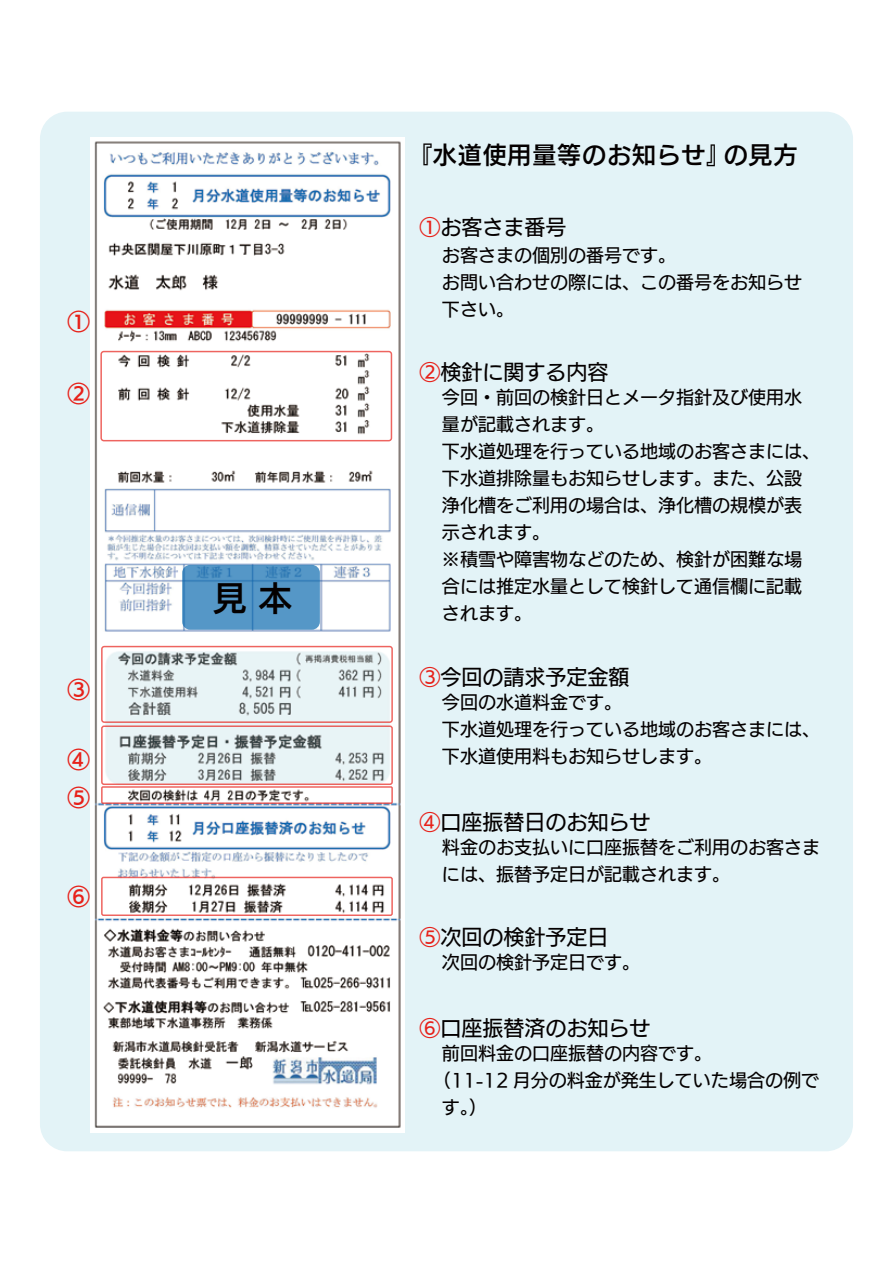
<style>
.page{position:relative;width:893px;height:1263px;background:#fff}
.page>*{position:absolute;margin:0;border:0;box-sizing:border-box;transform-origin:0 0}
.t1{font:33.75px "UD Kakugo Large Pr 6 N DB";color:#040000}
.t2{font:24px "UD Kakugo Large Pr 6 N DB";letter-spacing:.035em;color:#040000}
.t3{font:22.5px/37.5px "UD Kakugo Large Pr 6 N DB";color:#e7211a}
.t4{font:21px "UD Kakugo Large Pr 6 N M";color:#040000}
.t5{font:18px/27px "UD Kakugo Large Pr 6 N M";color:#040000}
.s1{color:#e7211a}
</style>
<div class="page">
<div style="left:40px;top:112px;width:813px;height:1039px;background:#e3f3f7;border-radius:27px"></div>
<img style="left:91px;top:137px;width:313px;height:995px">
<div style="left:100px;top:351px;width:292px;height:90px;border:2px solid #e7211a;border-radius:3px"></div>
<div style="left:101px;top:646px;width:292px;height:77px;border:2px solid #e7211a;border-radius:2px"></div>
<div style="left:101px;top:725px;width:292px;height:60px;border:2px solid #e7211a;border-radius:2px"></div>
<div style="left:101px;top:877px;width:292px;height:39px;border:2px solid #e7211a;border-radius:2px"></div>
<div style="left:101px;top:786px;width:292px;height:18px;border:2px solid #e7211a"></div>
<svg style="left:182px;top:565px;width:138px;height:65px;background:#5295c5"></svg>
<p class="t3" style="left:68px;top:304px;width:24px">①</p>
<p class="t3" style="left:68px;top:376px;width:24px">②</p>
<p class="t3" style="left:68px;top:671px;width:24px">③</p>
<p class="t3" style="left:68px;top:742px;width:24px">④<br>⑤</p>
<p class="t3" style="left:68px;top:878px;width:24px">⑥</p>
<h1 class="t1" style="left:213px;top:580px;width:80px">見本</h1>
<h2 class="t2" style="left:409px;top:142px;width:390px">『水道使用量等のお知らせ』の見方</h2>
<p class="t4" style="left:419px;top:215px;width:148px"><span class="s1">①</span>お客さま番号</p>
<p class="t5" style="left:442px;top:243px;width:361px">お客さまの個別の番号です。<br>お問い合わせの際には、この番号をお知らせ下さい。</p>
<p class="t4" style="left:419px;top:360px;width:190px"><span class="s1">②</span>検針に関する内容</p>
<p class="t5" style="left:442px;top:384px;width:379px">今回・前回の検針日とメータ指針及び使用水量が記載されます。<br>下水道処理を行っている地域のお客さまには、下水道排除量もお知らせします。また、公設浄化槽をご利用の場合は、浄化槽の規模が表示されます。<br>※積雪や障害物などのため、検針が困難な場合には推定水量として検針して通信欄に記載されます。</p>
<p class="t4" style="left:419px;top:665px;width:211px"><span class="s1">③</span>今回の請求予定金額</p>
<p class="t5" style="left:442px;top:689px;width:379px">今回の水道料金です。<br>下水道処理を行っている地域のお客さまには、下水道使用料もお知らせします。</p>
<p class="t4" style="left:419px;top:810px;width:232px"><span class="s1">④</span>口座振替日のお知らせ</p>
<p class="t5" style="left:442px;top:834px;width:379px">料金のお支払いに口座振替をご利用のお客さまには、振替予定日が記載されます。</p>
<p class="t4" style="left:419px;top:925px;width:190px"><span class="s1">⑤</span>次回の検針予定日</p>
<p class="t5" style="left:442px;top:950px;width:199px">次回の検針予定日です。</p>
<p class="t4" style="left:419px;top:1016px;width:232px"><span class="s1">⑥</span>口座振替済のお知らせ</p>
<p class="t5" style="left:442px;top:1040px;width:271px">前回料金の口座振替の内容です。</p>
<p class="t5" style="left:433px;top:1067px;width:387px">（11-12 月分の料金が発生していた場合の例で</p>
<p class="t5" style="left:442px;top:1094px;width:46px">す。）</p>
</div>
